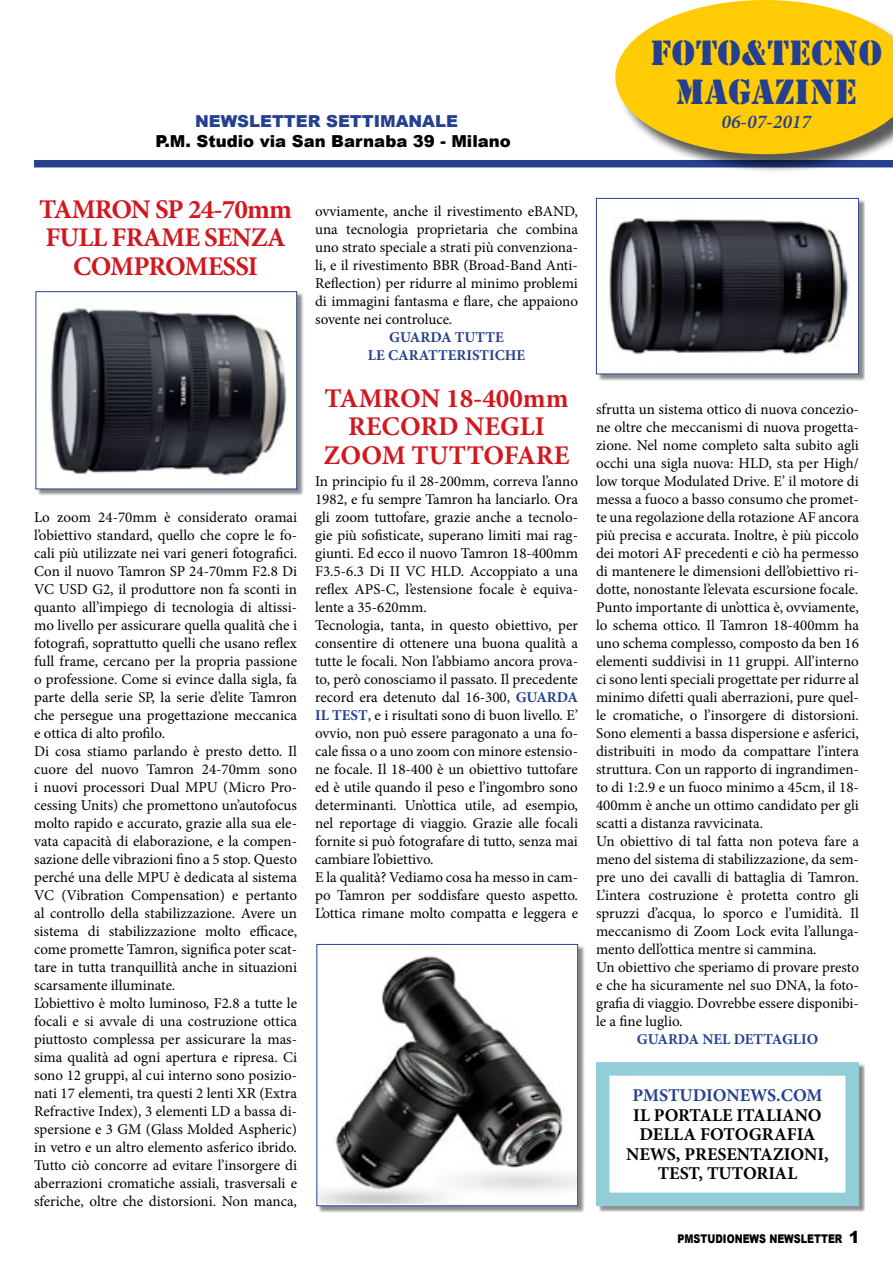
<style>
.page{position:relative;width:893px;height:1263px;background:#fff}
.page>*{position:absolute;margin:0;border:0;box-sizing:border-box;transform-origin:0 0}
.t1{font:32.7px/39.2px "Stencil Std";letter-spacing:.02em;color:#25408f;text-align:center}
.t2{font:700 27px/28.5px "Minion Pro";letter-spacing:-.025em;color:#d2181f;text-align:center}
.t3{font:700 27px/28.5px "Minion Pro";color:#d2181f;text-align:center}
.t4{font:italic 600 19.5px "Minion Pro";color:#25408f}
.t5{font:700 18px/19.5px "Minion Pro";color:#000;text-align:center}
.t6{font:700 18px "Minion Pro";color:#25408f}
.t7{font:900 16.5px "Arial";color:#000}
.t8{font:900 16.5px "Arial";color:#25408f}
.t9{font:15px/18px "Minion Pro";color:#000;text-align:justify}
.t10{font:700 15px "Minion Pro";color:#25408f}
.t11{font:900 12px "Arial";color:#000;scale:.8 1}
.s1{font-weight:700;color:#25408f}
.s2{font-size:16.5px}
</style>
<div class="page">
<div style="left:34px;top:160px;width:859px;height:7px;background:#25408f"></div>
<div style="left:318px;top:946px;width:267px;height:267px;background:#000;opacity:.45"></div>
<img style="left:318px;top:948px;width:258px;height:255px">
<div style="left:316px;top:944px;width:262px;height:262px;border:1px solid #25408f"></div>
<div style="left:618px;top:3px;width:275px;height:171px;background:#000;opacity:.65"></div>
<svg style="left:615px;top:0;width:278px;height:154px;background:#f8ce2c"></svg>
<div style="left:598px;top:200px;width:267px;height:181px;background:#000;opacity:.45"></div>
<div style="left:596px;top:198px;width:263px;height:176px;background:#fff"></div>
<img style="left:609px;top:218px;width:240px;height:137px">
<div style="left:596px;top:198px;width:263px;height:176px;border:1px solid #25408f"></div>
<div style="left:37px;top:293px;width:267px;height:202px;background:#000;opacity:.45"></div>
<img style="left:38px;top:293px;width:257px;height:194px">
<div style="left:36px;top:291px;width:261px;height:198px;border:1px solid #25408f"></div>
<div style="left:598px;top:1064px;width:267px;height:148px;background:#000;opacity:.45"></div>
<div style="left:603px;top:1069px;width:249px;height:130px;background:#fff"></div>
<div style="left:596px;top:1062px;width:263px;height:144px;border:14px solid #92cdd8"></div>
<p class="t8" style="left:195px;top:110px;width:264px">NEWSLETTER SETTIMANALE</p>
<p class="t7" style="left:156px;top:129px;width:357px">P.M. Studio via San Barnaba 39 - Milano</p>
<p class="t1" style="left:650px;top:33px;width:233px">FOTO&amp;TECNO<br>MAGAZINE</p>
<p class="t4" style="left:721px;top:108px;width:91px">06-07-2017</p>
<p class="t2" style="left:39px;top:194px;width:254px">TAMRON SP 24-70mm<br>FULL FRAME SENZA<br>COMPROMESSI</p>
<p class="t9" style="left:34px;top:508px;width:264px">Lo zoom 24-70mm è considerato oramai l’obiettivo standard, quello che copre le fo&shy;cali più utilizzate nei vari generi fotografici.<br>Con il nuovo Tamron SP 24-70mm F2.8 Di VC USD G2, il produttore non fa sconti in quanto all’impiego di tecnologia di altissi&shy;mo livello per assicurare quella qualità che i fotografi, soprattutto quelli che usano reflex full frame, cercano per la propria passione o professione. Come si evince dalla sigla, fa parte della serie SP, la serie d’elite Tamron che persegue una progettazione meccanica e ottica di alto profilo.</p>
<p class="t9" style="left:34px;top:742px;width:264px">Di cosa stiamo parlando è presto detto. Il cuore del nuovo Tamron 24-70mm sono i nuovi processori Dual MPU (Micro Pro&shy;cessing Units) che promettono un’autofocus molto rapido e accurato, grazie alla sua ele&shy;vata capacità di elaborazione, e la compen&shy;sazione delle vibrazioni fino a 5 stop. Questo perché una delle MPU è dedicata al sistema VC (Vibration Compensation) e pertanto al controllo della stabilizzazione. Avere un sistema di stabilizzazione molto efficace, come promette Tamron, significa poter scat&shy;tare in tutta tranquillità anche in situazioni scarsamente illuminate.</p>
<p class="t9" style="left:34px;top:994px;width:264px">L’obiettivo è molto luminoso, F2.8 a tutte le focali e si avvale di una costruzione ottica piuttosto complessa per assicurare la mas&shy;sima qualità ad ogni apertura e ripresa. Ci sono 12 gruppi, al cui interno sono posizio&shy;nati 17 elementi, tra questi 2 lenti XR (Extra Refractive Index), 3 elementi LD a bassa di&shy;spersione e 3 GM (Glass Molded Aspheric) in vetro e un altro elemento asferico ibrido.<br>Tutto ciò concorre ad evitare l’insorgere di aberrazioni cromatiche assiali, trasversali e sferiche, oltre che distorsioni. Non manca,</p>
<p class="t9" style="left:315px;top:202px;width:264px">ovviamente, anche il rivestimento eBAND, una tecnologia proprietaria che combina uno strato speciale a strati più convenziona&shy;li, e il rivestimento BBR (Broad-Band Anti-Reflection) per ridurre al minimo problemi di immagini fantasma e flare, che appaiono sovente nei controluce.</p>
<p class="t10" style="left:389px;top:327px;width:116px">GUARDA TUTTE</p>
<p class="t10" style="left:368px;top:345px;width:159px">LE CARATTERISTICHE</p>
<p class="t3" style="left:325px;top:383px;width:245px">TAMRON 18-400mm</p>
<p class="t3" style="left:324px;top:412px;width:247px">RECORD NEGLI<br>ZOOM TUTTOFARE</p>
<p class="t9" style="left:315px;top:472px;width:264px">In principio fu il 28-200mm, correva l’anno 1982, e fu sempre Tamron ha lanciarlo. Ora gli zoom tuttofare, grazie anche a tecnolo&shy;gie più sofisticate, superano limiti mai rag&shy;giunti. Ed ecco il nuovo Tamron 18-400mm F3.5-6.3 Di II VC HLD. Accoppiato a una reflex APS-C, l’estensione focale è equiva&shy;lente a 35-620mm.</p>
<p class="t9" style="left:315px;top:616px;width:264px">Tecnologia, tanta, in questo obiettivo, per consentire di ottenere una buona qualità a tutte le focali. Non l’abbiamo ancora prova&shy;to, però conosciamo il passato. Il precedente record era detenuto dal 16-300, <span class="s1">GUARDA IL TEST</span>, e i risultati sono di buon livello. E’ ovvio, non può essere paragonato a una fo&shy;cale fissa o a uno zoom con minore estensio&shy;ne focale. Il 18-400 è un obiettivo tuttofare ed è utile quando il peso e l’ingombro sono determinanti. Un’ottica utile, ad esempio, nel reportage di viaggio. Grazie alle focali fornite si può fotografare di tutto, senza mai cambiare l’obiettivo.</p>
<p class="t9" style="left:315px;top:868px;width:264px">E la qualità? Vediamo cosa ha messo in cam&shy;po Tamron per soddisfare questo aspetto.<br>L’ottica rimane molto compatta e leggera e</p>
<p class="t9" style="left:596px;top:400px;width:264px">sfrutta un sistema ottico di nuova concezio&shy;ne oltre che meccanismi di nuova progetta&shy;zione. Nel nome completo salta subito agli occhi una sigla nuova: HLD, sta per High/ low torque Modulated Drive. E’ il motore di messa a fuoco a basso consumo che promet&shy;te una regolazione della rotazione AF ancora più precisa e accurata. Inoltre, è più piccolo dei motori AF precedenti e ciò ha permesso di mantenere le dimensioni dell’obiettivo ri&shy;dotte, nonostante l’elevata escursione focale.</p>
<p class="t9" style="left:596px;top:598px;width:264px">Punto importante di un’ottica è, ovviamente, lo schema ottico. Il Tamron 18-400mm ha uno schema complesso, composto da ben 16 elementi suddivisi in 11 gruppi. All’interno ci sono lenti speciali progettate per ridurre al minimo difetti quali aberrazioni, pure quel&shy;le cromatiche, o l’insorgere di distorsioni.<br>Sono elementi a bassa dispersione e asferici, distribuiti in modo da compattare l’intera struttura. Con un rapporto di ingrandimen&shy;to di 1:2.9 e un fuoco minimo a 45cm, il 18- 400mm è anche un ottimo candidato per gli scatti a distanza ravvicinata.</p>
<p class="t9" style="left:596px;top:832px;width:264px">Un obiettivo di tal fatta non poteva fare a meno del sistema di stabilizzazione, da sem&shy;pre uno dei cavalli di battaglia di Tamron.<br>L’intera costruzione è protetta contro gli spruzzi d’acqua, lo sporco e l’umidità. Il meccanismo di Zoom Lock evita l’allunga&shy;mento dell’ottica mentre si cammina.</p>
<p class="t9" style="left:596px;top:958px;width:264px">Un obiettivo che speriamo di provare presto e che ha sicuramente nel suo DNA, la foto&shy;grafia di viaggio. Dovrebbe essere disponibi&shy;le a fine luglio.</p>
<p class="t10" style="left:637px;top:1029px;width:183px">GUARDA NEL DETTAGLIO</p>
<p class="t6" style="left:632px;top:1083px;width:192px">PMSTUDIONEWS.COM</p>
<p class="t5" style="left:633px;top:1105px;width:190px">IL PORTALE ITALIANO</p>
<p class="t5" style="left:639px;top:1125px;width:178px">DELLA FOTOGRAFIA</p>
<p class="t5" style="left:626px;top:1144px;width:204px">NEWS, PRESENTAZIONI,<br>TEST, TUTORIAL</p>
<p class="t11" style="left:678px;top:1230px;width:229px">PMSTUDIONEWS NEWSLETTER <span class="s2">1</span></p>
</div>
